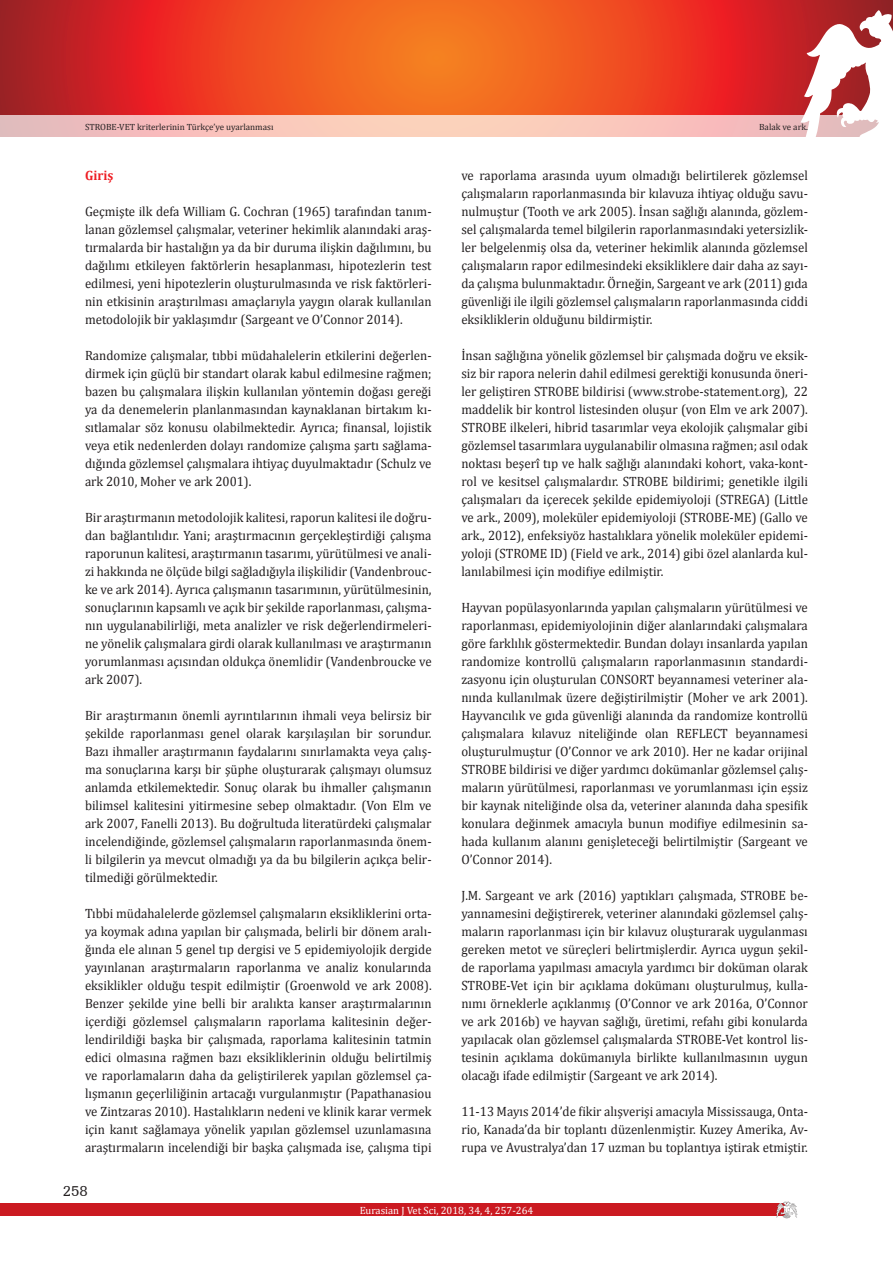
<style>
.page{position:relative;width:893px;height:1263px;background:#fff}
.page>*{position:absolute;margin:0;border:0;box-sizing:border-box;transform-origin:0 0}
.t1{font:15px "Humanist Slabserif 712 BT";color:#231f20}
.t2{font:13.5px/18px "Cambria";color:#231f20;text-align:justify;scale:.95 1}
.t3{font:700 13.5px "Cambria";color:#ee1d23;scale:.95 1}
.t4{font:10.5px "Cambria";color:#fff}
.t5{font:9px "Cambria";color:#231f20}
</style>
<div class="page">
<svg style="left:0;top:0;width:893px;height:115px;background:#e44522"></svg>
<div style="left:0;top:1203px;width:787px;height:13px;background:#cb1a21"></div>
<svg style="left:776px;top:1201px;width:21px;height:17px"></svg>
<svg style="left:800px;top:10px;width:93px;height:127px"></svg>
<svg style="left:0;top:115px;width:893px;height:21px;background:#f5c7bf"></svg>
<p class="t5" style="left:85px;top:121px;width:190px">STROBE-VET kriterlerinin Türkçe’ye uyarlanması</p>
<p class="t5" style="left:759px;top:121px;width:50px">Balak ve ark.</p>
<p class="t3" style="left:85px;top:166px;width:31px">Giriş</p>
<p class="t2" style="left:85px;top:202px;width:366px">Geçmişte ilk defa William G. Cochran (1965) tarafından tanım&shy;lanan gözlemsel çalışmalar, veteriner hekimlik alanındaki araş&shy;tırmalarda bir hastalığın ya da bir duruma ilişkin dağılımını, bu dağılımı etkileyen faktörlerin hesaplanması, hipotezlerin test edilmesi, yeni hipotezlerin oluşturulmasında ve risk faktörleri&shy;nin etkisinin araştırılması amaçlarıyla yaygın olarak kullanılan metodolojik bir yaklaşımdır (Sargeant ve O’Connor 2014).</p>
<p class="t2" style="left:85px;top:346px;width:366px">Randomize çalışmalar, tıbbi müdahalelerin etkilerini değerlen&shy;dirmek için güçlü bir standart olarak kabul edilmesine rağmen; bazen bu çalışmalara ilişkin kullanılan yöntemin doğası gereği ya da denemelerin planlanmasından kaynaklanan birtakım kı&shy;sıtlamalar söz konusu olabilmektedir. Ayrıca; finansal, lojistik veya etik nedenlerden dolayı randomize çalışma şartı sağlama&shy;dığında gözlemsel çalışmalara ihtiyaç duyulmaktadır (Schulz ve ark 2010, Moher ve ark 2001).</p>
<p class="t2" style="left:85px;top:508px;width:366px">Bir araştırmanın metodolojik kalitesi, raporun kalitesi ile doğru&shy;dan bağlantılıdır. Yani; araştırmacının gerçekleştirdiği çalışma raporunun kalitesi, araştırmanın tasarımı, yürütülmesi ve anali&shy;zi hakkında ne ölçüde bilgi sağladığıyla ilişkilidir (Vandenbrouc&shy;ke ve ark 2014). Ayrıca çalışmanın tasarımının, yürütülmesinin, sonuçlarının kapsamlı ve açık bir şekilde raporlanması, çalışma&shy;nın uygulanabilirliği, meta analizler ve risk değerlendirmeleri&shy;ne yönelik çalışmalara girdi olarak kullanılması ve araştırmanın yorumlanması açısından oldukça önemlidir (Vandenbroucke ve ark 2007).</p>
<p class="t2" style="left:85px;top:706px;width:366px">Bir araştırmanın önemli ayrıntılarının ihmali veya belirsiz bir şekilde raporlanması genel olarak karşılaşılan bir sorundur.<br>Bazı ihmaller araştırmanın faydalarını sınırlamakta veya çalış&shy;ma sonuçlarına karşı bir şüphe oluşturarak çalışmayı olumsuz anlamda etkilemektedir. Sonuç olarak bu ihmaller çalışmanın bilimsel kalitesini yitirmesine sebep olmaktadır. (Von Elm ve ark 2007, Fanelli 2013). Bu doğrultuda literatürdeki çalışmalar incelendiğinde, gözlemsel çalışmaların raporlanmasında önem&shy;li bilgilerin ya mevcut olmadığı ya da bu bilgilerin açıkça belir&shy;tilmediği görülmektedir.</p>
<p class="t2" style="left:85px;top:904px;width:366px">Tıbbi müdahalelerde gözlemsel çalışmaların eksikliklerini orta&shy;ya koymak adına yapılan bir çalışmada, belirli bir dönem aralı&shy;ğında ele alınan 5 genel tıp dergisi ve 5 epidemiyolojik dergide yayınlanan araştırmaların raporlanma ve analiz konularında eksiklikler olduğu tespit edilmiştir (Groenwold ve ark 2008).<br>Benzer şekilde yine belli bir aralıkta kanser araştırmalarının içerdiği gözlemsel çalışmaların raporlama kalitesinin değer&shy;lendirildiği başka bir çalışmada, raporlama kalitesinin tatmin edici olmasına rağmen bazı eksikliklerinin olduğu belirtilmiş ve raporlamaların daha da geliştirilerek yapılan gözlemsel ça&shy;lışmanın geçerliliğinin artacağı vurgulanmıştır (Papathanasiou ve Zintzaras 2010). Hastalıkların nedeni ve klinik karar vermek için kanıt sağlamaya yönelik yapılan gözlemsel uzunlamasına araştırmaların incelendiği bir başka çalışmada ise, çalışma tipi</p>
<p class="t1" style="left:63px;top:1181px;width:27px">258</p>
<p class="t2" style="left:461px;top:166px;width:366px">ve raporlama arasında uyum olmadığı belirtilerek gözlemsel çalışmaların raporlanmasında bir kılavuza ihtiyaç olduğu savu&shy;nulmuştur (Tooth ve ark 2005). İnsan sağlığı alanında, gözlem&shy;sel çalışmalarda temel bilgilerin raporlanmasındaki yetersizlik&shy;ler belgelenmiş olsa da, veteriner hekimlik alanında gözlemsel çalışmaların rapor edilmesindeki eksikliklere dair daha az sayı&shy;da çalışma bulunmaktadır. Örneğin, Sargeant ve ark (2011) gıda güvenliği ile ilgili gözlemsel çalışmaların raporlanmasında ciddi eksikliklerin olduğunu bildirmiştir.</p>
<p class="t2" style="left:461px;top:346px;width:366px">İnsan sağlığına yönelik gözlemsel bir çalışmada doğru ve eksik&shy;siz bir rapora nelerin dahil edilmesi gerektiği konusunda öneri&shy;ler geliştiren STROBE bildirisi (www.strobe-statement.org), 22 maddelik bir kontrol listesinden oluşur (von Elm ve ark 2007).<br>STROBE ilkeleri, hibrid tasarımlar veya ekolojik çalışmalar gibi gözlemsel tasarımlara uygulanabilir olmasına rağmen; asıl odak noktası beşerî tıp ve halk sağlığı alanındaki kohort, vaka-kont&shy;rol ve kesitsel çalışmalardır. STROBE bildirimi; genetikle ilgili çalışmaları da içerecek şekilde epidemiyoloji (STREGA) (Little ve ark., 2009), moleküler epidemiyoloji (STROBE-ME) (Gallo ve ark., 2012), enfeksiyöz hastalıklara yönelik moleküler epidemi&shy;yoloji (STROME ID) (Field ve ark., 2014) gibi özel alanlarda kul&shy;lanılabilmesi için modifiye edilmiştir.</p>
<p class="t2" style="left:461px;top:598px;width:366px">Hayvan popülasyonlarında yapılan çalışmaların yürütülmesi ve raporlanması, epidemiyolojinin diğer alanlarındaki çalışmalara göre farklılık göstermektedir. Bundan dolayı insanlarda yapılan randomize kontrollü çalışmaların raporlanmasının standardi&shy;zasyonu için oluşturulan CONSORT beyannamesi veteriner ala&shy;nında kullanılmak üzere değiştirilmiştir (Moher ve ark 2001).<br>Hayvancılık ve gıda güvenliği alanında da randomize kontrollü çalışmalara kılavuz niteliğinde olan REFLECT beyannamesi oluşturulmuştur (O’Connor ve ark 2010). Her ne kadar orijinal STROBE bildirisi ve diğer yardımcı dokümanlar gözlemsel çalış&shy;maların yürütülmesi, raporlanması ve yorumlanması için eşsiz bir kaynak niteliğinde olsa da, veteriner alanında daha spesifik konulara değinmek amacıyla bunun modifiye edilmesinin sa&shy;hada kullanım alanını genişleteceği belirtilmiştir (Sargeant ve O’Connor 2014).</p>
<p class="t2" style="left:461px;top:886px;width:366px">J.M. Sargeant ve ark (2016) yaptıkları çalışmada, STROBE be&shy;yannamesini değiştirerek, veteriner alanındaki gözlemsel çalış&shy;maların raporlanması için bir kılavuz oluşturarak uygulanması gereken metot ve süreçleri belirtmişlerdir. Ayrıca uygun şekil&shy;de raporlama yapılması amacıyla yardımcı bir doküman olarak STROBE-Vet için bir açıklama dokümanı oluşturulmuş, kulla&shy;nımı örneklerle açıklanmış (O’Connor ve ark 2016a, O’Connor ve ark 2016b) ve hayvan sağlığı, üretimi, refahı gibi konularda yapılacak olan gözlemsel çalışmalarda STROBE-Vet kontrol lis&shy;tesinin açıklama dokümanıyla birlikte kullanılmasının uygun olacağı ifade edilmiştir (Sargeant ve ark 2014).</p>
<p class="t2" style="left:461px;top:1102px;width:366px">11-13 Mayıs 2014’de fikir alışverişi amacıyla Mississauga, Onta&shy;rio, Kanada’da bir toplantı düzenlenmiştir. Kuzey Amerika, Av&shy;rupa ve Avustralya’dan 17 uzman bu toplantıya iştirak etmiştir.</p>
<p class="t4" style="left:360px;top:1204px;width:175px">Eurasian J Vet Sci, 2018, 34, 4, 257-264</p>
</div>
